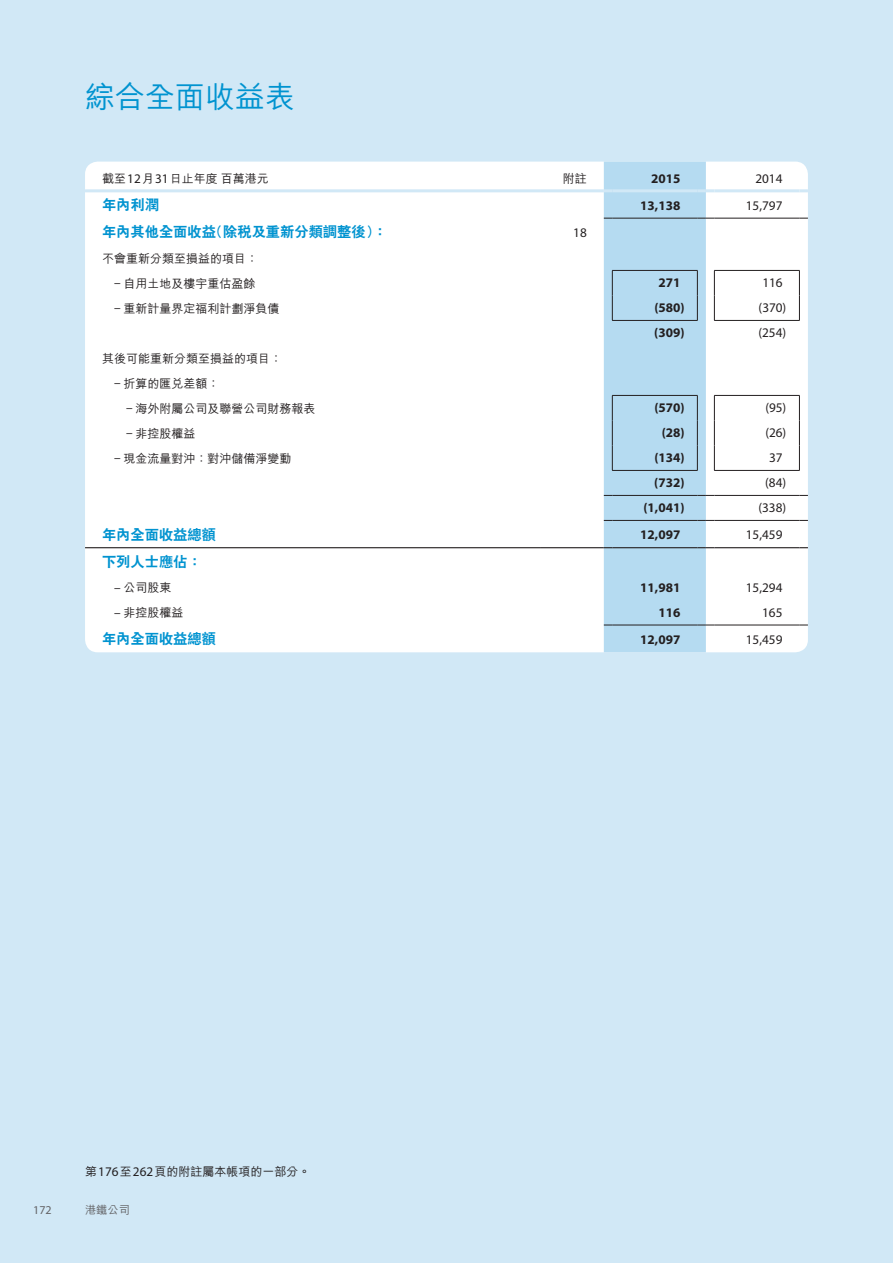
<style>
.page{position:relative;width:893px;height:1263px;background:#d1e8f6}
.page>*{position:absolute;margin:0;border:0;box-sizing:border-box;transform-origin:0 0}
.t1{font:500 30px "M Hei HK";color:#0093d0}
.t2{font:800 14.25px "C Hei 2 HK";color:#0093d0}
.t3{font:700 13.2px "Myriad Pro";color:#231f20}
.t4{font:13.2px "Myriad Pro";color:#231f20}
.t5{font:500 12px "M Hei HK";color:#231f20}
.t6{font:12px "Myriad Pro";color:#636366}
.t7{font:500 11.25px "M Hei HK";color:#636366}
.s1{font-family:"Myriad Pro";font-weight:400;font-size:13.2px}
</style>
<div class="page">
<div style="left:85px;top:162px;width:723px;height:490px;background:#fff;border-radius:13px"></div>
<div style="left:604px;top:162px;width:102px;height:490px;background:#b5dbf1"></div>
<svg style="left:697px;top:495px;width:17px;height:1px"></svg>
<hr style="left:714px;top:495px;width:85px;height:1px;background:#231f20">
<svg style="left:697px;top:218px;width:17px;height:1px"></svg>
<hr style="left:714px;top:218px;width:85px;height:1px;background:#231f20">
<hr style="left:714px;top:320px;width:86px;height:1px;background:#231f20">
<hr style="left:714px;top:270px;width:86px;height:1px;background:#231f20">
<hr style="left:612px;top:625px;width:85px;height:1px;background:#231f20">
<svg style="left:714px;top:271px;width:1px;height:49px"></svg>
<svg style="left:799px;top:271px;width:1px;height:49px"></svg>
<hr style="left:612px;top:520px;width:85px;height:1px;background:#231f20">
<hr style="left:85px;top:189px;width:455px;height:3px;background:#d1e8f6">
<hr style="left:540px;top:189px;width:64px;height:3px;background:#d1e8f6">
<hr style="left:612px;top:495px;width:85px;height:1px;background:#231f20">
<svg style="left:697px;top:625px;width:17px;height:1px"></svg>
<hr style="left:714px;top:625px;width:85px;height:1px;background:#231f20">
<svg style="left:604px;top:189px;width:8px;height:3px"></svg>
<svg style="left:697px;top:189px;width:17px;height:3px"></svg>
<hr style="left:714px;top:189px;width:85px;height:3px;background:#d1e8f6">
<svg style="left:799px;top:189px;width:9px;height:3px"></svg>
<hr style="left:612px;top:395px;width:86px;height:1px;background:#231f20">
<svg style="left:612px;top:396px;width:1px;height:74px"></svg>
<svg style="left:697px;top:396px;width:1px;height:74px"></svg>
<hr style="left:612px;top:470px;width:86px;height:1px;background:#231f20">
<svg style="left:697px;top:520px;width:17px;height:1px"></svg>
<hr style="left:714px;top:520px;width:85px;height:1px;background:#231f20">
<hr style="left:714px;top:470px;width:86px;height:1px;background:#231f20">
<hr style="left:612px;top:270px;width:86px;height:1px;background:#231f20">
<svg style="left:612px;top:271px;width:1px;height:49px"></svg>
<svg style="left:697px;top:271px;width:1px;height:49px"></svg>
<hr style="left:612px;top:320px;width:86px;height:1px;background:#231f20">
<hr style="left:714px;top:395px;width:86px;height:1px;background:#231f20">
<hr style="left:612px;top:189px;width:85px;height:3px;background:#d1e8f6">
<hr style="left:612px;top:218px;width:85px;height:1px;background:#231f20">
<svg style="left:714px;top:396px;width:1px;height:74px"></svg>
<svg style="left:799px;top:396px;width:1px;height:74px"></svg>
<hr style="left:85px;top:547px;width:455px;height:1px;background:#231f20">
<hr style="left:540px;top:547px;width:64px;height:1px;background:#231f20">
<hr style="left:612px;top:547px;width:85px;height:1px;background:#231f20">
<svg style="left:697px;top:547px;width:17px;height:1px"></svg>
<hr style="left:714px;top:547px;width:85px;height:1px;background:#231f20">
<h1 class="t1" style="left:85px;top:76px;width:211px">綜合全面收益表</h1>
<p class="t5" style="left:102px;top:170px;width:168px">截至<span class="s1">12</span>月<span class="s1">31</span>日止年度百萬港元</p>
<p class="t5" style="left:563px;top:170px;width:25px">附註</p>
<p class="t3" style="left:651px;top:171px;width:31px">2015</p>
<p class="t4" style="left:755px;top:171px;width:29px">2014</p>
<p class="t2" style="left:102px;top:195px;width:58px">年內利潤</p>
<p class="t3" style="left:640px;top:198px;width:42px">13,138</p>
<p class="t4" style="left:746px;top:198px;width:38px">15,797</p>
<p class="t2" style="left:102px;top:222px;width:286px">年內其他全面收益（除稅及重新分類調整後）：</p>
<p class="t4" style="left:573px;top:226px;width:15px">18</p>
<p class="t5" style="left:102px;top:249px;width:157px">不會重新分類至損益的項目：</p>
<p class="t5" style="left:114px;top:274px;width:143px"><span class="s1">–</span> 自用土地及樓宇重估盈餘</p>
<p class="t3" style="left:659px;top:275px;width:23px">271</p>
<p class="t4" style="left:762px;top:276px;width:22px">116</p>
<p class="t5" style="left:114px;top:299px;width:167px"><span class="s1">–</span> 重新計量界定福利計劃淨負債</p>
<p class="t3" style="left:654px;top:300px;width:32px">(580)</p>
<p class="t4" style="left:759px;top:301px;width:29px">(370)</p>
<p class="t3" style="left:654px;top:325px;width:32px">(309)</p>
<p class="t4" style="left:758px;top:326px;width:29px">(254)</p>
<p class="t5" style="left:102px;top:349px;width:181px">其後可能重新分類至損益的項目：</p>
<p class="t5" style="left:114px;top:374px;width:107px"><span class="s1">–</span> 折算的匯兌差額：</p>
<p class="t5" style="left:126px;top:399px;width:191px"><span class="s1">–</span> 海外附屬公司及聯營公司財務報表</p>
<p class="t3" style="left:654px;top:400px;width:32px">(570)</p>
<p class="t4" style="left:765px;top:400px;width:23px">(95)</p>
<p class="t5" style="left:126px;top:424px;width:71px"><span class="s1">–</span> 非控股權益</p>
<p class="t3" style="left:662px;top:425px;width:24px">(28)</p>
<p class="t4" style="left:765px;top:425px;width:23px">(26)</p>
<p class="t5" style="left:114px;top:449px;width:179px"><span class="s1">–</span> 現金流量對沖：對沖儲備淨變動</p>
<p class="t3" style="left:654px;top:450px;width:32px">(134)</p>
<p class="t4" style="left:769px;top:450px;width:15px">37</p>
<p class="t3" style="left:654px;top:475px;width:32px">(732)</p>
<p class="t4" style="left:765px;top:475px;width:23px">(84)</p>
<p class="t3" style="left:643px;top:500px;width:43px">(1,041)</p>
<p class="t4" style="left:758px;top:500px;width:29px">(338)</p>
<p class="t2" style="left:102px;top:525px;width:115px">年內全面收益總額</p>
<p class="t3" style="left:640px;top:528px;width:42px">12,097</p>
<p class="t4" style="left:746px;top:528px;width:38px">15,459</p>
<p class="t2" style="left:102px;top:552px;width:101px">下列人士應佔：</p>
<p class="t5" style="left:114px;top:579px;width:59px"><span class="s1">–</span> 公司股東</p>
<p class="t3" style="left:640px;top:580px;width:42px">11,981</p>
<p class="t4" style="left:746px;top:580px;width:38px">15,294</p>
<p class="t5" style="left:114px;top:604px;width:71px"><span class="s1">–</span> 非控股權益</p>
<p class="t3" style="left:658px;top:605px;width:23px">116</p>
<p class="t4" style="left:762px;top:605px;width:22px">165</p>
<p class="t2" style="left:102px;top:629px;width:115px">年內全面收益總額</p>
<p class="t3" style="left:640px;top:632px;width:42px">12,097</p>
<p class="t4" style="left:746px;top:632px;width:38px">15,459</p>
<p class="t5" style="left:85px;top:1163px;width:227px">第<span class="s1">176</span>至<span class="s1">262</span>頁的附註屬本帳項的一部分。</p>
<p class="t6" style="left:33px;top:1203px;width:20px">172</p>
<p class="t7" style="left:85px;top:1202px;width:46px">港鐵公司</p>
</div>
